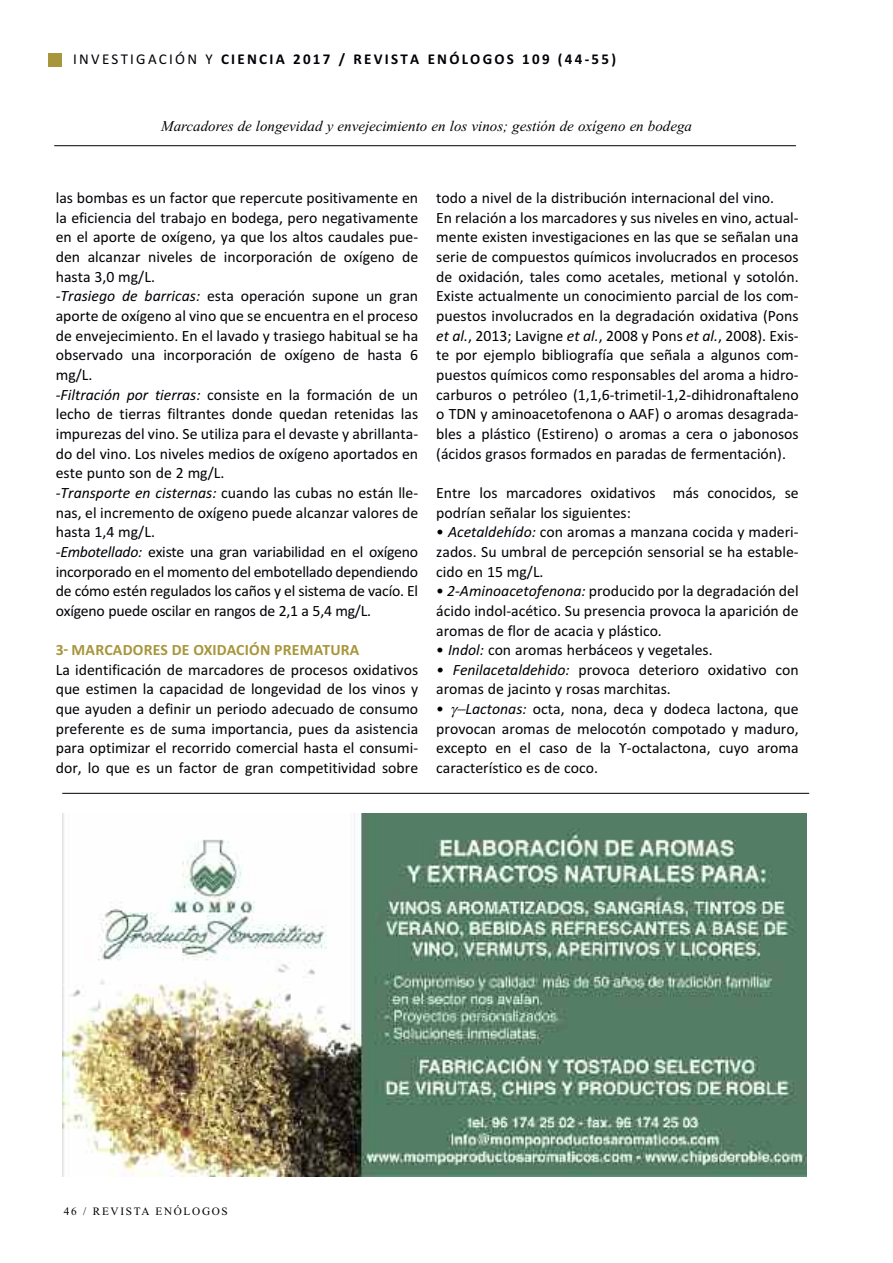
<style>
.page{position:relative;width:893px;height:1263px;background:#fff}
.page>*{position:absolute;margin:0;border:0;box-sizing:border-box;transform-origin:0 0}
.t1{font:15.75px/19.6px "Calibri";color:#000006}
.t2{font:700 15.75px "Calibri";letter-spacing:.015em;color:#a8963c}
.t3{font:italic 15px "Times New Roman";color:#000006}
.t4{font:700 15px "Calibri";letter-spacing:.15em;color:#000006}
.t5{font:11.25px "Times New Roman";letter-spacing:.15em;color:#000006}
.s1{font-weight:400}
.s2{font-style:italic}
</style>
<div class="page">
<div style="left:48px;top:53px;width:14px;height:14px;background:#a8963c"></div>
<hr style="left:54px;top:145px;width:742px;height:1px;background:#000006">
<img style="left:63px;top:814px;width:743px;height:363px">
<hr style="left:62px;top:793px;width:747px;height:1px;background:#000006">
<p class="t4" style="left:73px;top:50px;width:544px"><span class="s1">INVESTIGACIÓN Y</span> CIENCIA 2017 / REVISTA ENÓLOGOS 109 (44-55)</p>
<p class="t3" style="left:161px;top:117px;width:532px">Marcadores de longevidad y envejecimiento en los vinos; gestión de oxígeno en bodega</p>
<p class="t1" style="left:56px;top:188px;width:364px">las bombas es un factor que repercute positivamente en la eficiencia del trabajo en bodega, pero negativamente en el aporte de oxígeno, ya que los altos caudales pue&shy;den alcanzar niveles de incorporación de oxígeno de hasta 3,0 mg/L.<br><span class="s2">-Trasiego de barricas:</span> esta operación supone un gran aporte de oxígeno al vino que se encuentra en el proceso de envejecimiento. En el lavado y trasiego habitual se ha observado una incorporación de oxígeno de hasta 6 mg/L.<br><span class="s2">-Filtración por tierras:</span> consiste en la formación de un lecho de tierras filtrantes donde quedan retenidas las impurezas del vino. Se utiliza para el devaste y abrillanta&shy;do del vino. Los niveles medios de oxígeno aportados en este punto son de 2 mg/L.<br><span class="s2">-Transporte en cisternas:</span> cuando las cubas no están lle&shy;nas, el incremento de oxígeno puede alcanzar valores de hasta 1,4 mg/L.<br><span class="s2">-Embotellado:</span> existe una gran variabilidad en el oxígeno incorporado en el momento del embotellado dependiendo de cómo estén regulados los caños y el sistema de vacío. El oxígeno puede oscilar en rangos de 2,1 a 5,4 mg/L.</p>
<p class="t2" style="left:56px;top:640px;width:305px">3- MARCADORES DE OXIDACIÓN PREMATURA</p>
<p class="t1" style="left:56px;top:659px;width:364px;text-align:justify">La identificación de marcadores de procesos oxidativos que estimen la capacidad de longevidad de los vinos y que ayuden a definir un periodo adecuado de consumo preferente es de suma importancia, pues da asistencia para optimizar el recorrido comercial hasta el consumi&shy;dor, lo que es un factor de gran competitividad sobre</p>
<p class="t1" style="left:436px;top:188px;width:364px">todo a nivel de la distribución internacional del vino.<br>En relación a los marcadores y sus niveles en vino, actual&shy;mente existen investigaciones en las que se señalan una serie de compuestos químicos involucrados en procesos de oxidación, tales como acetales, metional y sotolón.<br>Existe actualmente un conocimiento parcial de los com&shy;puestos involucrados en la degradación oxidativa (Pons <span class="s2">et al.</span>, 2013; Lavigne <span class="s2">et al.</span>, 2008 y Pons <span class="s2">et al.</span>, 2008). Exis&shy;te por ejemplo bibliografía que señala a algunos com&shy;puestos químicos como responsables del aroma a hidro&shy;carburos o petróleo (1,1,6-trimetil-1,2-dihidronaftaleno o TDN y aminoacetofenona o AAF) o aromas desagrada&shy;bles a plástico (Estireno) o aromas a cera o jabonosos (ácidos grasos formados en paradas de fermentación).</p>
<p class="t1" style="left:436px;top:483px;width:364px">Entre los marcadores oxidativos más conocidos, se podrían señalar los siguientes:</p>
<p class="t1" style="left:436px;top:522px;width:364px;text-align:justify">• <span class="s2">Acetaldehído:</span> con aromas a manzana cocida y maderi&shy;zados. Su umbral de percepción sensorial se ha estable&shy;cido en 15 mg/L.</p>
<p class="t1" style="left:436px;top:581px;width:364px;text-align:justify">• <span class="s2">2-Aminoacetofenona:</span> producido por la degradación del ácido indol-acético. Su presencia provoca la aparición de aromas de flor de acacia y plástico.</p>
<p class="t1" style="left:436px;top:640px;width:278px">• <span class="s2">Indol:</span> con aromas herbáceos y vegetales.</p>
<p class="t1" style="left:436px;top:659px;width:364px"><span class="s2">• Fenilacetaldehido:</span> provoca deterioro oxidativo con aromas de jacinto y rosas marchitas.</p>
<p class="t1" style="left:436px;top:699px;width:364px;text-align:justify">• <span class="s2">Lactonas:</span> octa, nona, deca y dodeca lactona, que provocan aromas de melocotón compotado y maduro, excepto en el caso de la ϒ-octalactona, cuyo aroma característico es de coco.</p>
<p class="t5" style="left:64px;top:1205px;width:166px">46 / REVISTA ENÓLOGOS</p>
</div>
